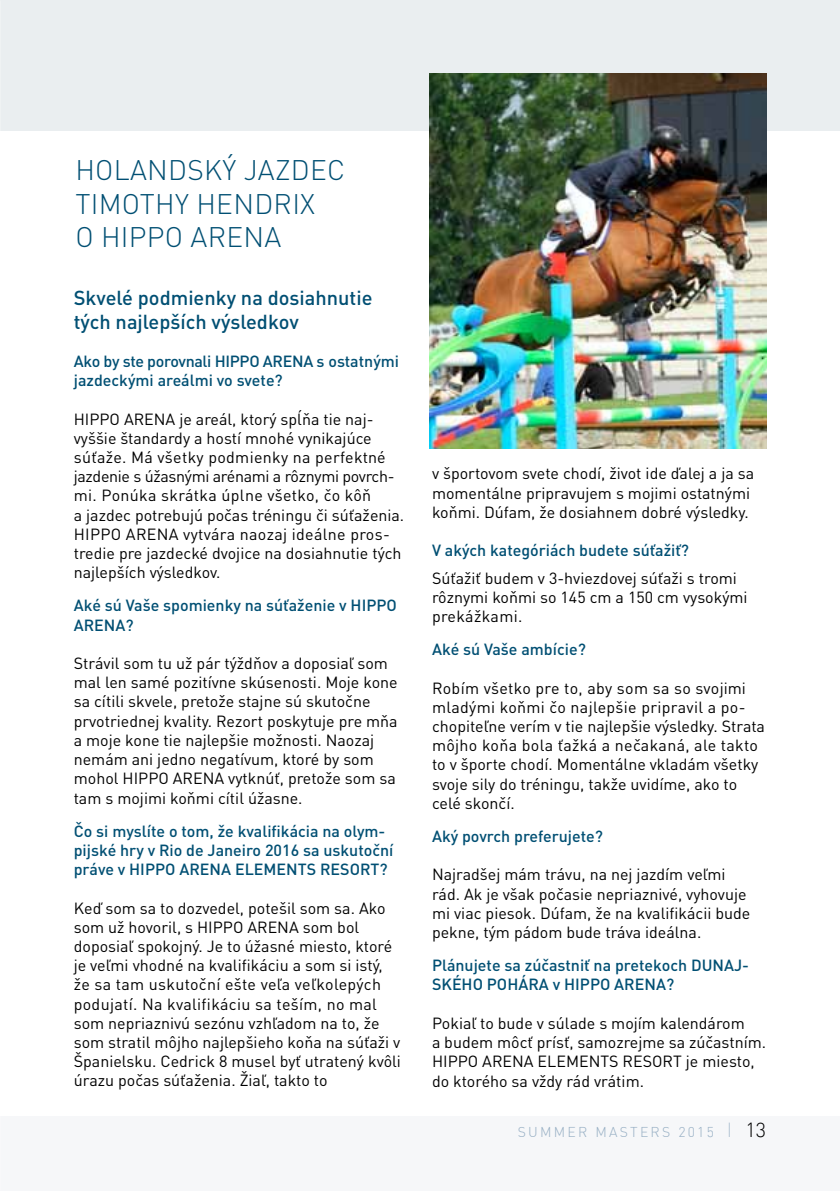
<style>
.page{position:relative;width:840px;height:1191px;background:#fff}
.page>*{position:absolute;margin:0;border:0;box-sizing:border-box;transform-origin:0 0}
.t1{font:300 28px/33.6px "DIN Pro";letter-spacing:.01em;color:#004f73}
.t2{font:500 20px/24px "DIN Pro";color:#004f73}
.t3{font:16px/19.2px "DIN Pro";color:#000}
.t4{font:500 16px/19.2px "DIN Pro";color:#004f73}
.t5{font:300 14px "DIN";letter-spacing:.16em;color:#97afc4}
.s1{font-size:20px}
.s2{font-size:20px;color:#000}
</style>
<div class="page">
<div style="left:0;top:1115px;width:839px;height:76px;background:#f6f7f9"></div>
<div style="left:0;top:0;width:839px;height:130px;background:#eaeef0"></div>
<img style="left:429px;top:74px;width:336px;height:374px">
<h1 class="t1" style="left:75px;top:151px;width:251px;text-indent:93px">DSKÝ JAZDEC<br>TIMOTHY H ENDRIX<br>O H IPPO ARENA</h1>
<h1 class="t1" style="left:75px;top:151px;width:19px">HOLAN</h1>
<p class="t2" style="left:74px;top:284px;width:300px">Skvelé podmienky na dosiahnutie tých najlepších výsledkov</p>
<p class="t4" style="left:74px;top:351px;width:326px">Ako by ste porovnali HIPPO ARENA s ostatnými jazdeckými areálmi vo svete?</p>
<p class="t3" style="left:74px;top:409px;width:332px">HIPPO ARENA je areál, ktorý spĺňa tie naj&shy;vyššie štandardy a hostí mnohé vynikajúce súťaže. Má všetky podmienky na perfektné jazdenie s úžasnými arénami a rôznymi povrch&shy;mi. Ponúka skrátka úplne všetko, čo kôň<br>a jazdec potrebujú počas tréningu či súťaženia.<br>HIPPO ARENA vytvára naozaj ideálne pros&shy;tredie pre jazdecké dvojice na dosiahnutie tých najlepších výsledkov.</p>
<p class="t4" style="left:74px;top:595px;width:324px">Aké sú Vaše spomienky na súťaženie v HIPPO<br>ARENA?</p>
<p class="t3" style="left:74px;top:653px;width:325px">Strávil som tu už pár týždňov a doposiaľ som mal len samé pozitívne skúsenosti. Moje kone sa cítili skvele, pretože stajne sú skutočne prvotriednej kvality. Rezort poskytuje pre mňa a moje kone tie najlepšie možnosti. Naozaj nemám ani jedno negatívum, ktoré by som mohol HIPPO ARENA vytknúť, pretože som sa tam s mojimi koňmi cítil úžasne.</p>
<p class="t4" style="left:74px;top:820px;width:321px">Čo si myslíte o tom, že kvalifikácia na olym&shy;pijské hry v Rio de Janeiro 2016 sa uskutoční práve v HIPPO ARENA ELEMENTS RESORT?</p>
<p class="t3" style="left:74px;top:898px;width:328px">Keď som sa to dozvedel, potešil som sa. Ako som už hovoril, s HIPPO ARENA som bol doposiaľ spokojný. Je to úžasné miesto, ktoré je veľmi vhodné na kvalifikáciu a som si istý, že sa tam uskutoční ešte veľa veľkolepých podujatí. Na kvalifikáciu sa teším, no mal som nepriaznivú sezónu vzhľadom na to, že som stratil môjho najlepšieho koňa na súťaži v Španielsku. Cedrick 8 musel byť utratený kvôli úrazu počas súťaženia. Žiaľ, takto to</p>
<p class="t3" style="left:432px;top:464px;width:323px">v športovom svete chodí, život ide ďalej a ja sa momentálne pripravujem s mojimi ostatnými koňmi. Dúfam, že dosiahnem dobré výsledky.</p>
<p class="t4" style="left:432px;top:540px;width:258px">V akých kategóriách budete súťažiť?</p>
<p class="t3" style="left:432px;top:568px;width:317px">Súťažiť budem v 3-hviezdovej súťaži s tromi rôznymi koňmi so 145 cm a 150 cm vysokými prekážkami.</p>
<p class="t4" style="left:432px;top:639px;width:155px">Aké sú Vaše ambície?</p>
<p class="t3" style="left:432px;top:678px;width:334px">Robím všetko pre to, aby som sa so svojimi mladými koňmi čo najlepšie pripravil a po&shy;chopiteľne verím v tie najlepšie výsledky. Strata môjho koňa bola ťažká a nečakaná, ale takto to v športe chodí. Momentálne vkladám všetky svoje sily do tréningu, takže uvidíme, ako to celé skončí.</p>
<p class="t4" style="left:432px;top:826px;width:172px">Aký povrch preferujete?</p>
<p class="t3" style="left:432px;top:864px;width:320px">Najradšej mám trávu, na nej jazdím veľmi rád. Ak je však počasie nepriaznivé, vyhovuje mi viac piesok. Dúfam, že na kvalifikácii bude pekne, tým pádom bude tráva ideálna.</p>
<p class="t4" style="left:432px;top:955px;width:318px">Plánujete sa zúčastniť na pretekoch DUNAJ-<br>SKÉHO POHÁRA v HIPPO ARENA?</p>
<p class="t3" style="left:432px;top:1013px;width:335px">Pokiaľ to bude v súlade s mojím kalendárom<br>a budem môcť prísť, samozrejme sa zúčastním.<br>HIPPO ARENA ELEMENTS RESORT je miesto, do ktorého sa vždy rád vrátim.</p>
<p class="t5" style="left:517px;top:1123px;width:250px">SUMMER MASTERS 2015 <span class="s1">I</span> <span class="s2">13</span></p>
</div>
